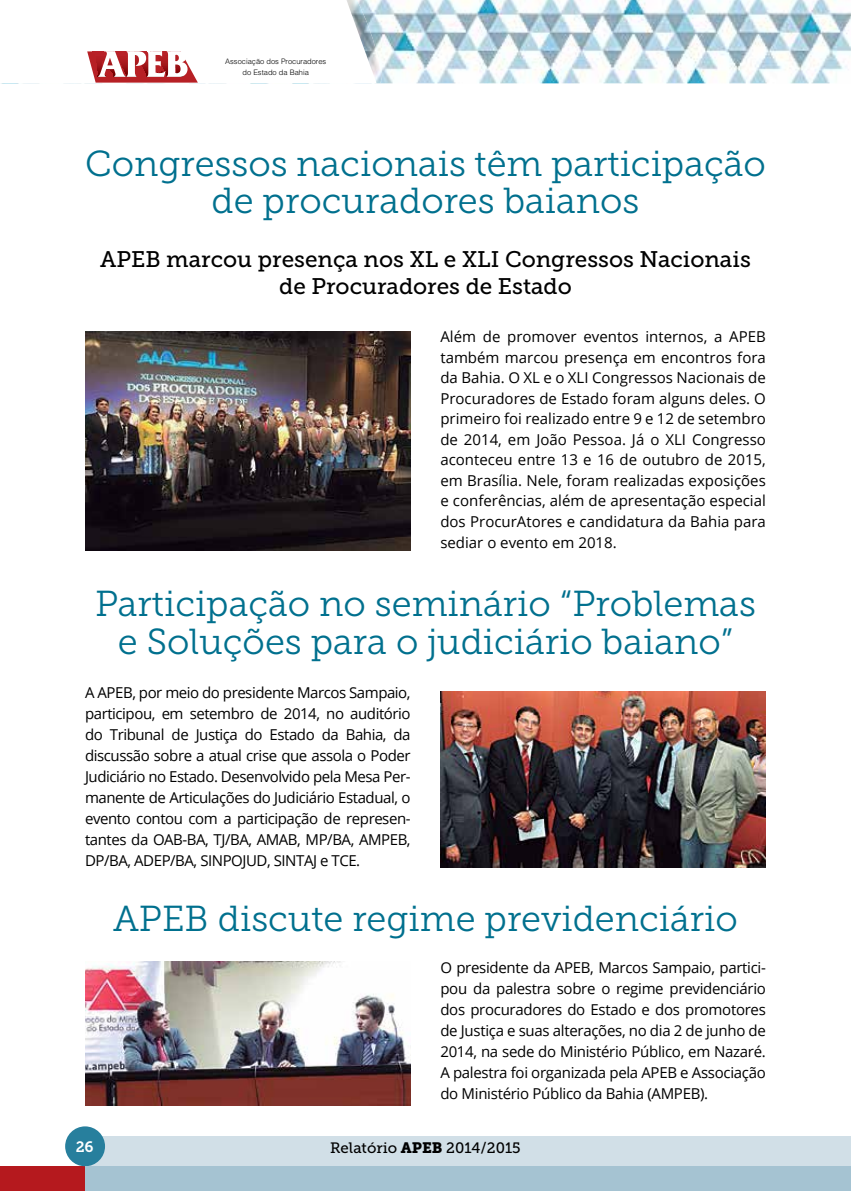
<style>
.page{position:relative;width:851px;height:1191px;background:#fff}
.page>*{position:absolute;margin:0;border:0;box-sizing:border-box;transform-origin:0 0}
.t1{font:36px/37.5px "Museo Slab 300";color:#00708e;text-align:center}
.t2{font:22.5px/27px "Museo Slab 500";color:#000;text-align:center}
.t3{font:15px/21px "Open Sans";letter-spacing:-.02em;color:#000;text-align:justify}
.t4{font:15px "Museo Slab 500";color:#000}
.t5{font:15px "Museo Slab 700";color:#fff}
.t6{font:300 7.5px/10.5px "Helvetica";color:#000;text-align:center}
.s1{font-family:"Museo Slab 900"}
</style>
<div class="page">
<img style="left:383px;top:0;width:467px;height:83px">
<img style="left:380px;top:0;width:3px;height:83px">
<svg style="left:1px;top:0;width:379px;height:84px"></svg>
<img style="left:85px;top:332px;width:325px;height:219px">
<img style="left:440px;top:691px;width:325px;height:176px">
<img style="left:85px;top:961px;width:325px;height:145px">
<div style="left:85px;top:1135px;width:765px;height:56px;background:#d1dfe7"></div>
<div style="left:0;top:1166px;width:96px;height:25px;background:#b5191e"></div>
<div style="left:65px;top:1126px;width:40px;height:40px;background:#277f9d;border-radius:50%"></div>
<div style="left:85px;top:1166px;width:765px;height:25px;background:#a5c3d2"></div>
<p class="t6" style="left:225px;top:56px;width:103px">Associação dos Procuradores do Estado da Bahia</p>
<h1 class="t1" style="left:85px;top:145px;width:682px">Congressos nacionais têm participação de procuradores baianos</h1>
<h2 class="t2" style="left:100px;top:246px;width:652px">APEB marcou presença nos XL e XLI Congressos Nacionais de Procuradores de Estado</h2>
<p class="t3" style="left:440px;top:326px;width:327px;line-height:20.5px">Além de promover eventos internos, a APEB também marcou presença em encontros fora da Bahia. O XL e o XLI Congressos Nacionais de Procuradores de Estado foram alguns deles. O primeiro foi realizado entre 9 e 12 de setembro de 2014, em João Pessoa. Já o XLI Congresso aconteceu entre 13 e 16 de outubro de 2015, em Brasília. Nele, foram realizadas exposições e conferências, além de apresentação especial dos ProcurAtores e candidatura da Bahia para sediar o evento em 2018.</p>
<h1 class="t1" style="left:95px;top:585px;width:662px">Participação no seminário “Problemas e Soluções para o judiciário baiano”</h1>
<p class="t3" style="left:85px;top:681px;width:327px">A APEB, por meio do presidente Marcos Sampaio, participou, em setembro de 2014, no auditório do Tribunal de Justiça do Estado da Bahia, da discussão sobre a atual crise que assola o Poder Judiciário no Estado. Desenvolvido pela Mesa Per&shy;manente de Articulações do Judiciário Estadual, o evento contou com a participação de represen&shy;tantes da OAB-BA, TJ/BA, AMAB, MP/BA, AMPEB, DP/BA, ADEP/BA, SINPOJUD, SINTAJ e TCE.</p>
<h1 class="t1" style="left:113px;top:900px;width:626px">APEB discute regime previdenciário</h1>
<p class="t3" style="left:440px;top:956px;width:327px">O presidente da APEB, Marcos Sampaio, partici&shy;pou da palestra sobre o regime previdenciário dos procuradores do Estado e dos promotores de Justiça e suas alterações, no dia 2 de junho de 2014, na sede do Ministério Público, em Nazaré.<br>A palestra foi organizada pela APEB e Associação do Ministério Público da Bahia (AMPEB).</p>
<p class="t5" style="left:76px;top:1138px;width:19px">26</p>
<p class="t4" style="left:330px;top:1139px;width:192px">Relatório <span class="s1">APEB</span> 2014/2015</p>
</div>
